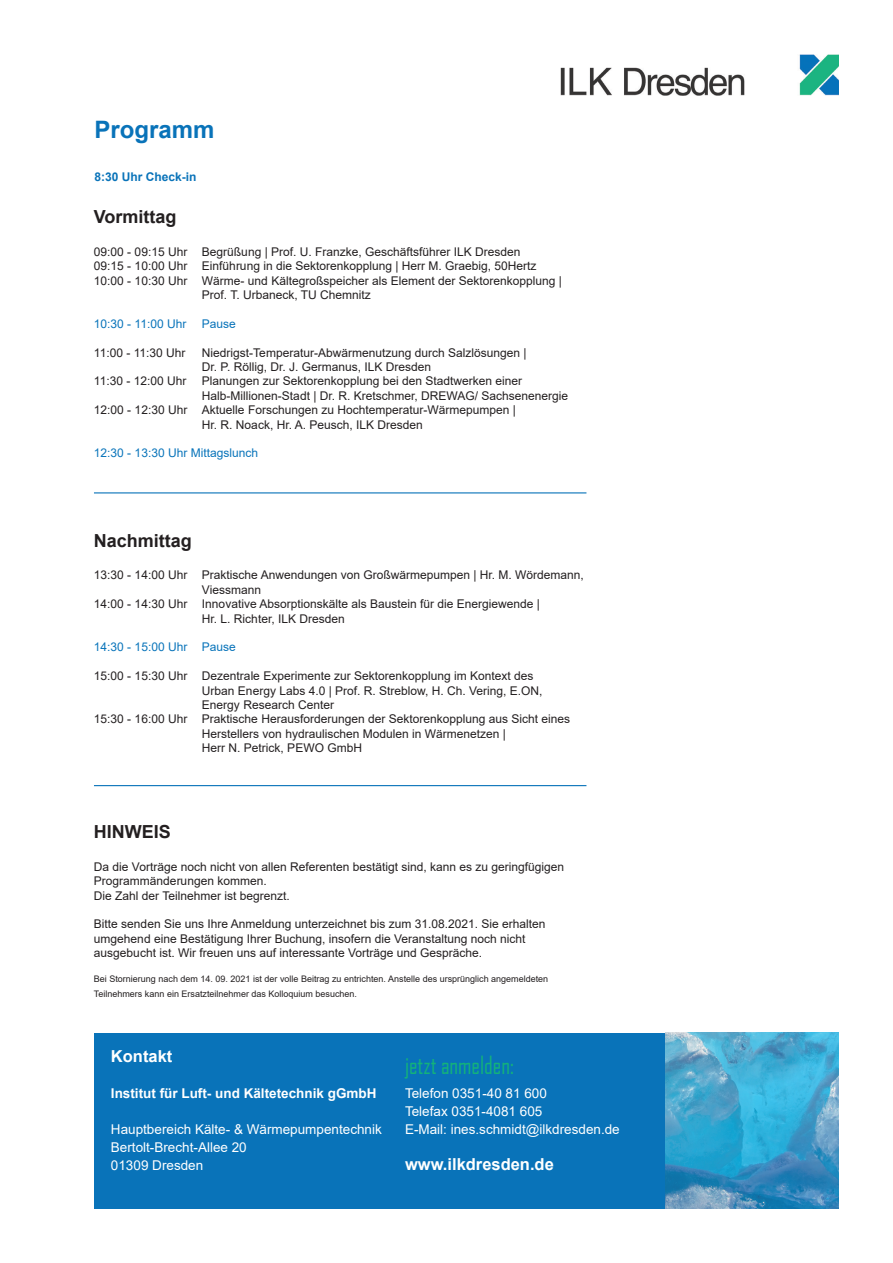
<style>
.page{position:relative;width:893px;height:1263px;background:#fff}
.page>*{position:absolute;margin:0;border:0;box-sizing:border-box;transform-origin:0 0}
.t1{font:24px "Agency FB";color:#13b27b;scale:.95 1}
.t2{font:700 24px "Arial";color:#0973b9}
.t3{font:700 18px "Arial";color:#231f20}
.t4{font:700 16.5px "Arial";color:#fff}
.t5{font:13.5px/18px "Arial";color:#fff}
.t6{font:700 13.5px "Arial";color:#fff}
.t7{font:12px/14.4px "Arial";color:#231f20}
.t8{font:12px "Arial";color:#0974ba}
.t9{font:700 12px "Arial";color:#0973b9}
.t10{font:9px/14.4px "Arial";color:#231f20}
</style>
<div class="page">
<div style="left:94px;top:1033px;width:745px;height:176px;background:#0973b9"></div>
<img style="left:561px;top:54px;width:278px;height:41px">
<hr style="left:94px;top:492px;width:492px;height:1px;background:#0973b9">
<hr style="left:94px;top:785px;width:492px;height:1px;background:#0973b9">
<img style="left:665px;top:1033px;width:174px;height:176px">
<h1 class="t2" style="left:94px;top:112px;width:122px">Programm</h1>
<p class="t9" style="left:94px;top:168px;width:104px">8:30 Uhr Check-in</p>
<h2 class="t3" style="left:94px;top:204px;width:84px">Vormittag</h2>
<p class="t7" style="left:94px;top:244px;width:428px">09:00 - 09:15 Uhr Begrüßung | Prof. U. Franzke, Geschäftsführer ILK Dresden</p>
<p class="t7" style="left:94px;top:259px;width:444px">09:15 - 10:00 Uhr Einführung in die Sektorenkopplung | Herr M. Graebig, 50Hertz</p>
<p class="t7" style="left:94px;top:273px;width:469px">10:00 - 10:30 Uhr Wärme- und Kältegroßspeicher als Element der Sektorenkopplung |</p>
<p class="t7" style="left:202px;top:287px;width:170px">Prof. T. Urbaneck, TU Chemnitz</p>
<p class="t8" style="left:94px;top:315px;width:94px">10:30 - 11:00 Uhr</p>
<p class="t8" style="left:202px;top:315px;width:36px">Pause</p>
<p class="t7" style="left:94px;top:345px;width:93px">11:00 - 11:30 Uhr</p>
<p class="t7" style="left:202px;top:345px;width:326px">Niedrigst-Temperatur-Abwärmenutzung durch Salzlösungen |<br>Dr. P. Röllig, Dr. J. Germanus, ILK Dresden</p>
<p class="t7" style="left:94px;top:374px;width:94px">11:30 - 12:00 Uhr</p>
<p class="t7" style="left:202px;top:374px;width:322px">Planungen zur Sektorenkopplung bei den Stadtwerken einer</p>
<p class="t7" style="left:202px;top:388px;width:368px">Halb-Millionen-Stadt | Dr. R. Kretschmer, DREWAG/ Sachsenenergie</p>
<p class="t7" style="left:94px;top:403px;width:423px">12:00 - 12:30 Uhr Aktuelle Forschungen zu Hochtemperatur-Wärmepumpen |</p>
<p class="t7" style="left:202px;top:417px;width:222px">Hr. R. Noack, Hr. A. Peusch, ILK Dresden</p>
<p class="t8" style="left:94px;top:445px;width:166px">12:30 - 13:30 Uhr Mittagslunch</p>
<h2 class="t3" style="left:94px;top:528px;width:100px">Nachmittag</h2>
<p class="t7" style="left:94px;top:568px;width:491px">13:30 - 14:00 Uhr Praktische Anwendungen von Großwärmepumpen | Hr. M. Wördemann,</p>
<p class="t7" style="left:202px;top:582px;width:61px">Viessmann</p>
<p class="t7" style="left:94px;top:597px;width:447px">14:00 - 14:30 Uhr Innovative Absorptionskälte als Baustein für die Energiewende |</p>
<p class="t7" style="left:202px;top:611px;width:144px">Hr. L. Richter, ILK Dresden</p>
<p class="t8" style="left:94px;top:639px;width:144px">14:30 - 15:00 Uhr Pause</p>
<p class="t7" style="left:94px;top:669px;width:441px">15:00 - 15:30 Uhr Dezentrale Experimente zur Sektorenkopplung im Kontext des</p>
<p class="t7" style="left:202px;top:683px;width:342px">Urban Energy Labs 4.0 | Prof. R. Streblow, H. Ch. Vering, E.ON,</p>
<p class="t7" style="left:202px;top:697px;width:134px">Energy Research Center</p>
<p class="t7" style="left:94px;top:712px;width:478px">15:30 - 16:00 Uhr Praktische Herausforderungen der Sektorenkopplung aus Sicht eines</p>
<p class="t7" style="left:202px;top:726px;width:305px">Herstellers von hydraulischen Modulen in Wärmenetzen |</p>
<p class="t7" style="left:202px;top:741px;width:162px">Herr N. Petrick, PEWO GmbH</p>
<h2 class="t3" style="left:94px;top:819px;width:79px">HINWEIS</h2>
<p class="t7" style="left:94px;top:859px;width:472px">Da die Vorträge noch nicht von allen Referenten bestätigt sind, kann es zu geringfügigen<br>Programmänderungen kommen.<br>Die Zahl der Teilnehmer ist begrenzt.</p>
<p class="t7" style="left:94px;top:917px;width:453px">Bitte senden Sie uns Ihre Anmeldung unterzeichnet bis zum 31.08.2021. Sie erhalten umgehend eine Bestätigung Ihrer Buchung, insofern die Veranstaltung noch nicht ausgebucht ist. Wir freuen uns auf interessante Vorträge und Gespräche.</p>
<p class="t10" style="left:94px;top:972px;width:456px">Bei Stornierung nach dem 14. 09. 2021 ist der volle Beitrag zu entrichten. Anstelle des ursprünglich angemeldeten<br>Teilnehmers kann ein Ersatzteilnehmer das Kolloquium besuchen.</p>
<h3 class="t4" style="left:111px;top:1045px;width:63px">Kontakt</h3>
<p class="t6" style="left:111px;top:1084px;width:267px">Institut für Luft- und Kältetechnik gGmbH</p>
<p class="t5" style="left:111px;top:1120px;width:272px">Hauptbereich Kälte- &amp; Wärmepumpentechnik<br>Bertolt-Brecht-Allee 20<br>01309 Dresden</p>
<h1 class="t1" style="left:405px;top:1051px;width:116px">jetzt anmelden:</h1>
<p class="t5" style="left:405px;top:1084px;width:216px">Telefon 0351-40 81 600<br>Telefax 0351-4081 605<br>E-Mail: ines.schmidt@ilkdresden.de</p>
<h3 class="t4" style="left:405px;top:1153px;width:150px">www.ilkdresden.de</h3>
</div>
